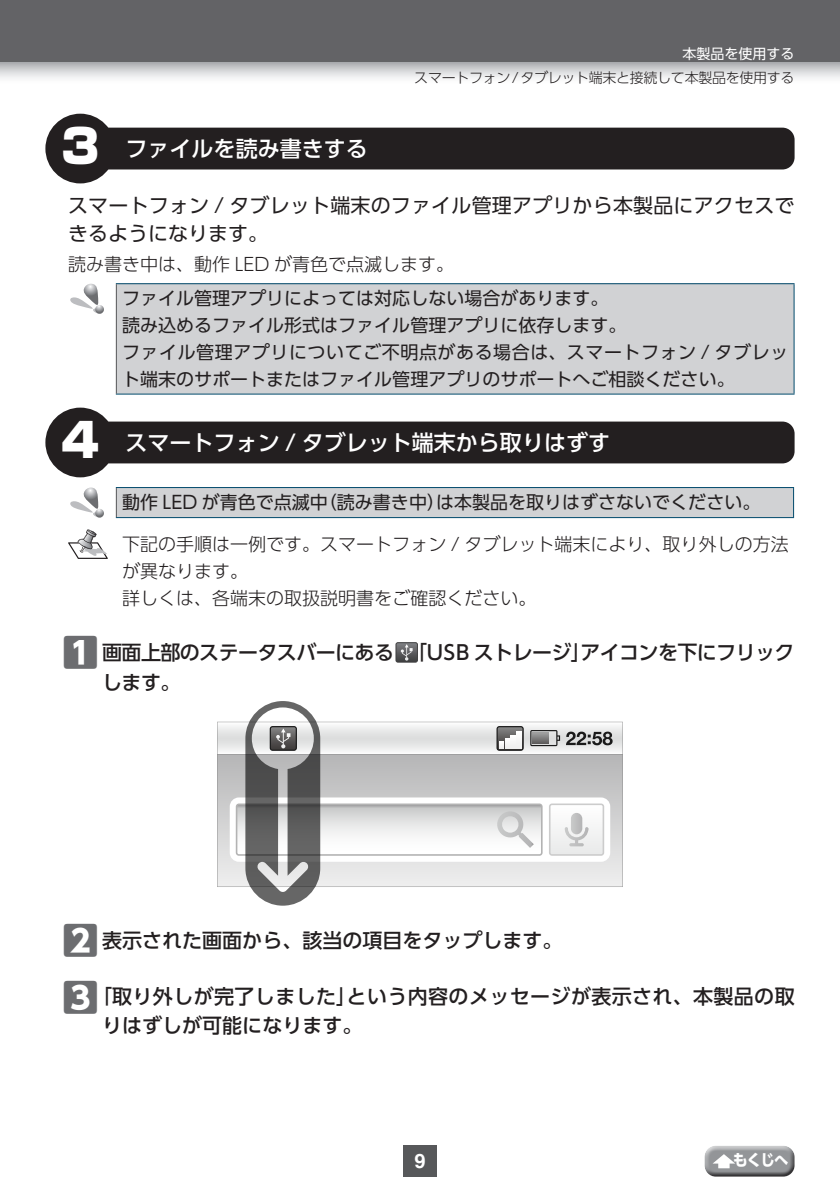
<style>
.page{position:relative;width:840px;height:1191px;background:#fff}
.page>*{position:absolute;margin:0;border:0;box-sizing:border-box;transform-origin:0 0}
.t1{font:500 22px "UD Shin Go Pro";color:#fff}
.t2{font:500 20px/28px "UD Shin Go Pro";letter-spacing:.02em;color:#231f20}
.t3{font:20px/28px "UD Shin Go Pro";letter-spacing:.01em;color:#231f20}
.t4{font:500 20px/30px "UD Shin Go Pro";letter-spacing:-.03em;color:#231f20}
.t5{font:500 20px "UD Shin Go Pro";color:#231f20}
.t6{font:700 20px "Helvetica LT Std";color:#fff}
.t7{font:18px/27px "UD Shin Go Pro";color:#231f20}
.t8{font:300 18px/27px "UD Shin Go Pro";color:#231f20}
.t9{font:700 16px "UD Shin Go Pro";color:#fff;scale:.9 1}
.t10{font:300 14px "UD Shin Go Pro";letter-spacing:-.025em;color:#231f20}
.t11{font:14px "UD Shin Go Pro";color:#fff}
.s1{font-family:"Shin Go Pro";font-weight:900;font-size:47px}
.s2{font-weight:800;font-size:36px;color:#6c6d70}
</style>
<div class="page">
<div style="left:0;top:0;width:839px;height:85px;background:#636366"></div>
<svg style="left:0;top:62px;width:839px;height:23px"></svg>
<div style="left:403px;top:1145px;width:33px;height:31px;background:#57585a"></div>
<div style="left:701px;top:1142px;width:94px;height:30px;background:#fff;opacity:.75"></div>
<div style="left:701px;top:1148px;width:94px;height:28px;background:#231f20;opacity:.75"></div>
<svg style="left:712px;top:1154px;width:22px;height:14px"></svg>
<div style="left:91px;top:128px;width:703px;height:41px;background:#231f20;border-radius:12px"></div>
<div style="left:45px;top:114px;width:70px;height:69px;background:#231f20;border-radius:50%"></div>
<div style="left:116px;top:284px;width:677px;height:110px;background:#d1d2d4"></div>
<hr style="left:116px;top:283px;width:678px;height:1px;background:#024b6d">
<hr style="left:793px;top:284px;width:1px;height:109px;background:#024b6d">
<hr style="left:116px;top:393px;width:678px;height:1px;background:#024b6d">
<hr style="left:116px;top:284px;width:1px;height:109px;background:#57585a">
<svg style="left:70px;top:284px;width:34px;height:30px"></svg>
<div style="left:91px;top:421px;width:703px;height:42px;background:#231f20;border-radius:12px"></div>
<div style="left:45px;top:407px;width:70px;height:70px;background:#231f20;border-radius:50%"></div>
<div style="left:116px;top:487px;width:677px;height:30px;background:#d1d2d4"></div>
<hr style="left:116px;top:487px;width:677px;height:1px;background:#024b6d">
<hr style="left:116px;top:517px;width:677px;height:1px;background:#024b6d">
<svg style="left:116px;top:488px;width:1px;height:29px"></svg>
<svg style="left:70px;top:487px;width:34px;height:31px"></svg>
<svg style="left:68px;top:529px;width:40px;height:30px"></svg>
<svg style="left:395px;top:642px;width:22px;height:20px"></svg>
<svg style="left:217px;top:722px;width:405px;height:165px"></svg>
<svg style="left:236px;top:701px;width:376px;height:204px"></svg>
<p class="t11" style="left:682px;top:42px;width:113px">本製品を使用する</p>
<p class="t10" style="left:414px;top:67px;width:381px">スマートフォン/タブレット端末と接続して本製品を使用する</p>
<p class="t1" style="left:61px;top:131px;width:308px"><span class="s1">3</span> ファイルを読み書きする</p>
<p class="t3" style="left:68px;top:191px;width:727px">スマートフォン / タブレット端末のファイル管理アプリから本製品にアクセスできるようになります。</p>
<p class="t8" style="left:68px;top:249px;width:387px">読み書き中は、動作 LED が青色で点滅します。</p>
<p class="t7" style="left:122px;top:284px;width:667px">ファイル管理アプリによっては対応しない場合があります。<br>読み込めるファイル形式はファイル管理アプリに依存します。<br>ファイル管理アプリについてご不明点がある場合は、スマートフォン / タブレット端末のサポートまたはファイル管理アプリのサポートへご相談ください。</p>
<p class="t1" style="left:61px;top:425px;width:550px"><span class="s1">4</span> スマートフォン / タブレット端末から取りはずす</p>
<p class="t7" style="left:122px;top:488px;width:639px">動作 LED が青色で点滅中（読み書き中）は本製品を取りはずさないでください。</p>
<p class="t8" style="left:122px;top:530px;width:667px">下記の手順は一例です。スマートフォン / タブレット端末により、取り外しの方法が異なります。<br>詳しくは、各端末の取扱説明書をご確認ください。</p>
<p class="t4" style="left:102px;top:636px;width:693px;text-indent:-40px"><span class="s2">ⴺ</span> 画面上部のステータスバーにある 「USB ストレージ」アイコンを下にフリックします。</p>
<p class="t5" style="left:62px;top:923px;width:501px"><span class="s2">ⴼ</span> 表示された画面から、該当の項目をタップします。</p>
<p class="t2" style="left:102px;top:982px;width:693px;text-indent:-40px"><span class="s2">ⴾ</span>「取り外しが完了しました」という内容のメッセージが表示され、本製品の取りはずしが可能になります。</p>
<p class="t6" style="left:414px;top:1148px;width:13px">9</p>
<p class="t9" style="left:732px;top:1147px;width:63px">もくじへ</p>
</div>
